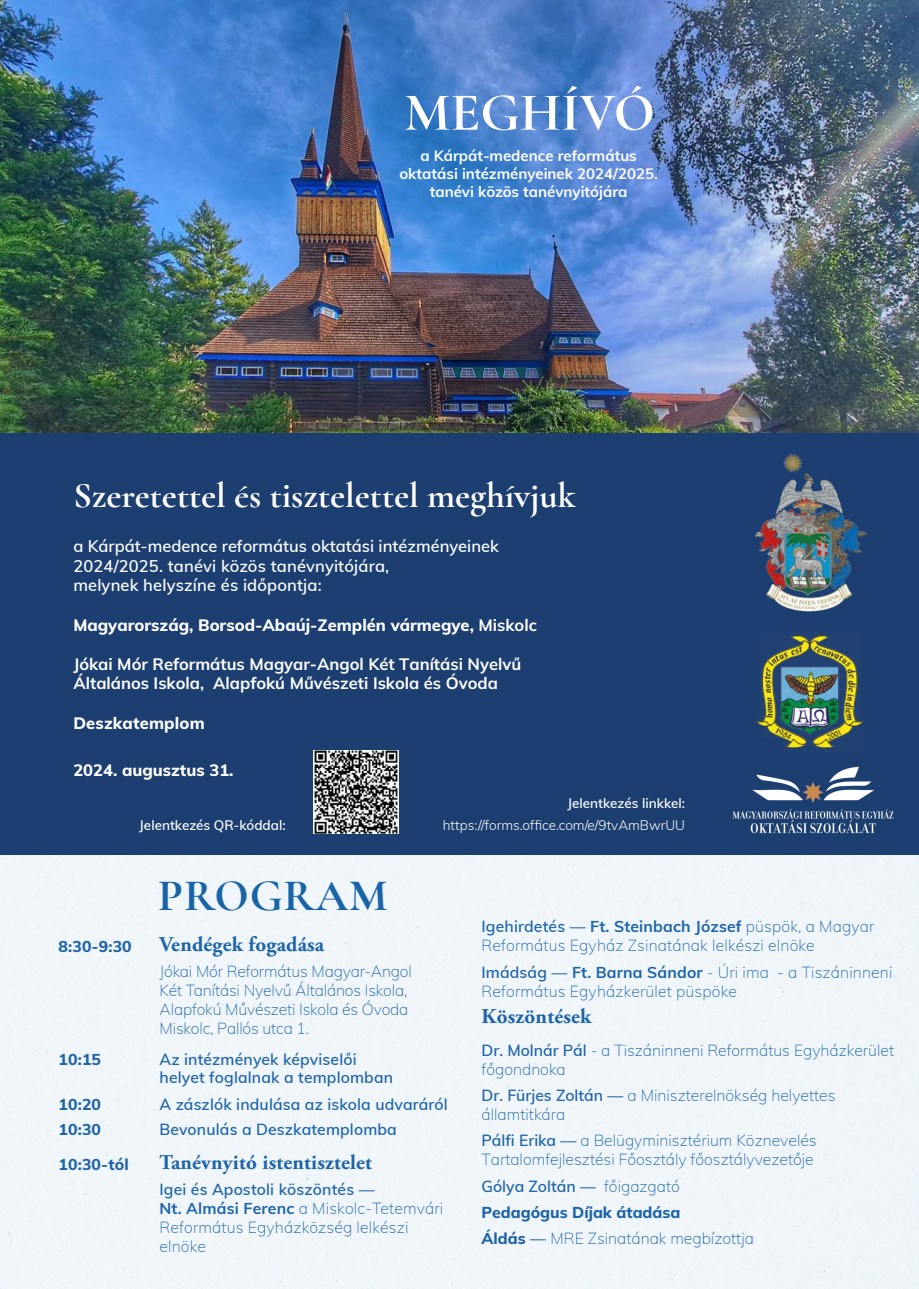
<style>
.page{position:relative;width:919px;height:1289px;background:#fff}
.page>*{position:absolute;margin:0;border:0;box-sizing:border-box;transform-origin:0 0}
.t1{font:700 54px "Cormorant Garamond";color:#fff}
.t2{font:700 45px "Cormorant Garamond";letter-spacing:.02em;color:#1864a7}
.t3{font:700 36px "Cormorant Garamond";color:#fff}
.t4{font:700 21px "Adobe Garamond Pro";letter-spacing:.01em;color:#1d64a9}
.t5{font:600 16.5px/19.8px "Muli";letter-spacing:.01em;color:#fff}
.t6{font:700 16.5px/19.6px "Mulish";color:#fff}
.t7{font:800 16.5px "Muli";color:#fff}
.t8{font:200 15.75px/18.9px "Muli";color:#1d64a9}
.t9{font:600 15.75px/18.9px "Muli";letter-spacing:.01em;color:#1d64a9}
.t10{font:800 15.75px "Muli";letter-spacing:.01em;color:#1d64a9}
.t11{font:700 15px/18px "Muli";color:#fff;text-align:center}
.t12{font:600 13.5px "Muli";color:#fff}
.t13{font:300 13.5px "Muli";color:#fff}
.s1{font-family:"Mulish";font-weight:700}
.s2{font-weight:600}
.s3{font-weight:700}
.s4{font-family:"Mulish";font-weight:800}
.s5{font-weight:800}
</style>
<div class="page">
<img style="left:0;top:0;width:918px;height:434px">
<div style="left:0;top:434px;width:918px;height:421px;background:#1c3e70"></div>
<img style="left:313px;top:750px;width:85px;height:83px">
<img style="left:755px;top:453px;width:112px;height:159px">
<img style="left:755px;top:635px;width:109px;height:114px">
<img style="left:732px;top:766px;width:162px;height:68px">
<p class="t1" style="left:404px;top:79px;width:252px">MEGHÍVÓ</p>
<p class="t11" style="left:420px;top:146px;width:218px">a Kárpát-medence református</p>
<p class="t11" style="left:399px;top:164px;width:260px">oktatási intézményeinek 2024/2025. tanévi közös tanévnyitójára</p>
<p class="t3" style="left:73px;top:473px;width:503px">Szeretettel és tisztelettel meghívjuk</p>
<p class="t5" style="left:73px;top:535px;width:427px">a Kárpát-medence református oktatási intézményeinek<br>2024/2025. tanévi közös tanévnyitójára,<br>melynek helyszíne és időpontja:</p>
<p class="t7" style="left:73px;top:612px;width:465px">Magyarország, Borsod-Abaúj-Zemplén vármegye, <span class="s1">Miskolc</span></p>
<p class="t6" style="left:73px;top:653px;width:449px">Jókai Mór Református Magyar-Angol Két Tanítási Nyelvű<br>Általános Iskola, Alapfokú Művészeti Iskola és Óvoda</p>
<p class="t7" style="left:73px;top:710px;width:133px">Deszkatemplom</p>
<p class="t7" style="left:73px;top:757px;width:162px">2024. augusztus 31.</p>
<p class="t12" style="left:567px;top:793px;width:119px">Jelentkezés linkkel:</p>
<p class="t12" style="left:139px;top:815px;width:148px">Jelentkezés QR-kóddal:</p>
<p class="t13" style="left:442px;top:815px;width:244px">https://forms.office.com/e/9tvAmBwrUU</p>
<p class="t10" style="left:58px;top:934px;width:75px">8:30-9:30</p>
<p class="t10" style="left:58px;top:1047px;width:44px">10:15</p>
<p class="t10" style="left:58px;top:1092px;width:44px">10:20</p>
<p class="t10" style="left:58px;top:1118px;width:44px">10:30</p>
<p class="t10" style="left:58px;top:1152px;width:72px">10:30-tól</p>
<p class="t2" style="left:158px;top:867px;width:231px">PROGRAM</p>
<p class="t4" style="left:159px;top:932px;width:166px">Vendégek fogadása</p>
<p class="t8" style="left:159px;top:961px;width:254px">Jókai Mór Református Magyar-Angol Két Tanítási Nyelvű Általános Iskola, Alapfokú Művészeti Iskola és Óvoda Miskolc, Pallós utca 1.</p>
<p class="t9" style="left:159px;top:1048px;width:235px">Az intézmények képviselői helyet foglalnak a templomban</p>
<p class="t9" style="left:159px;top:1090px;width:290px;line-height:25.5px">A zászlók indulása az iskola udvaráról<br>Bevonulás a Deszkatemplomba</p>
<p class="t4" style="left:159px;top:1150px;width:214px">Tanévnyitó istentisztelet</p>
<p class="t8" style="left:159px;top:1179px;width:285px"><span class="s2">Igei és Apostoli köszöntés —<br></span><span class="s3">Nt. Almási Ferenc</span> a Miskolc-Tetemvári<br>Református Egyházközség lelkészi elnöke</p>
<p class="t8" style="left:481px;top:916px;width:394px"><span class="s2">Igehirdetés —</span> <span class="s3">Ft. Steinbach József</span> püspök, a Magyar<br>Református Egyház Zsinatának lelkészi elnöke</p>
<p class="t8" style="left:481px;top:961px;width:412px"><span class="s2">Imádság —</span> <span class="s3">Ft. Barna Sándor</span> - Úri ima - a Tiszáninneni<br>Református Egyházkerület püspöke</p>
<p class="t4" style="left:481px;top:1003px;width:111px">Köszöntések</p>
<p class="t8" style="left:481px;top:1039px;width:414px"><span class="s2">Dr. Molnár Pál</span> - a Tiszáninneni Református Egyházkerület főgondnoka</p>
<p class="t8" style="left:481px;top:1085px;width:355px"><span class="s2">Dr. Fürjes Zoltán —</span> a Miniszterelnökség helyettes államtitkára</p>
<p class="t8" style="left:481px;top:1130px;width:336px"><span class="s2">Pálfi Erika —</span> a Belügyminisztérium Köznevelés<br>Tartalomfejlesztési Főosztály főosztályvezetője</p>
<p class="t8" style="left:481px;top:1171px;width:274px;line-height:26.4px"><span class="s2">Gólya Zoltán —</span> főigazgató<br><span class="s4">Pedagógus Díjak átadása<br></span><span class="s5">Áldás</span> <span class="s2">—</span> MRE Zsinatának megbízottja</p>
</div>
